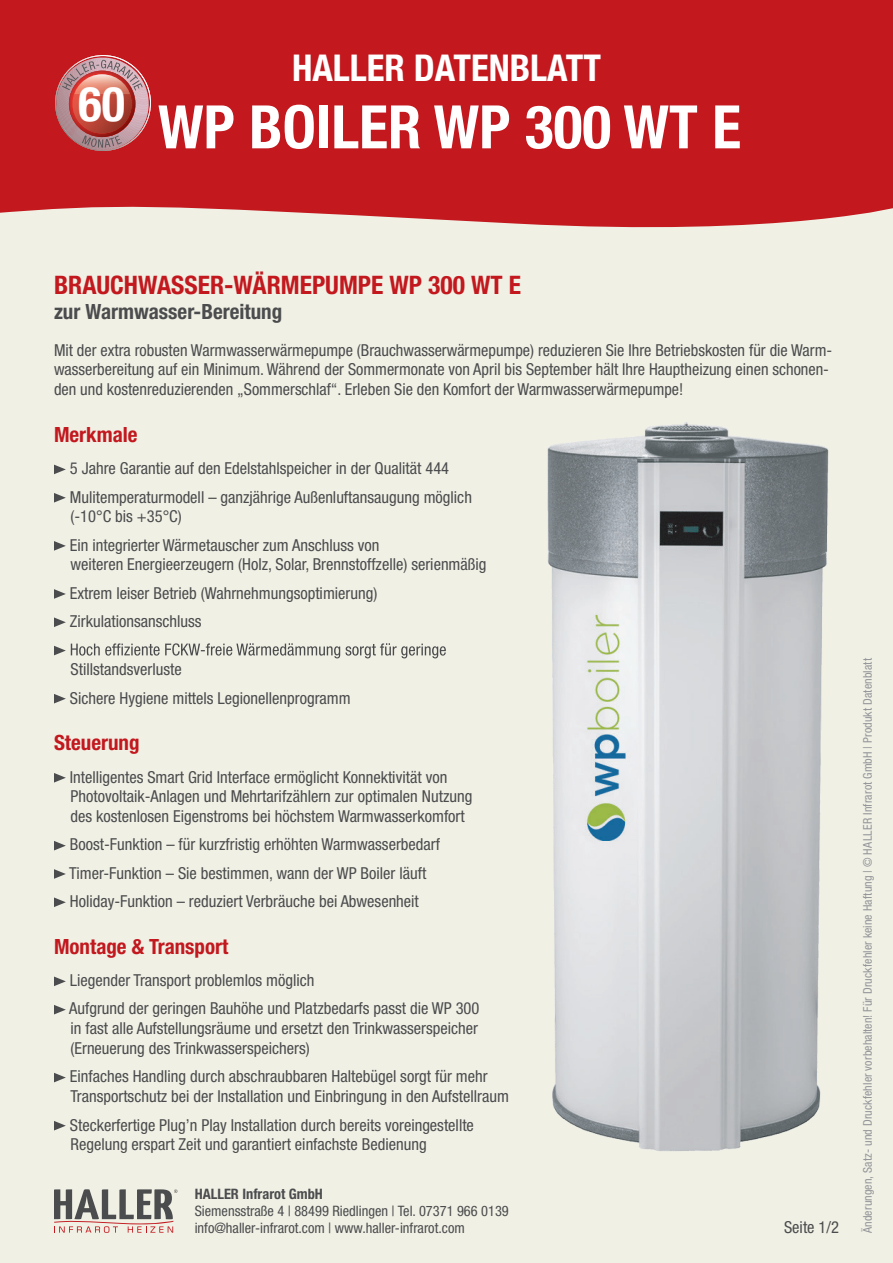
<style>
.page{position:relative;width:893px;height:1263px;background:#f0f0e5}
.page>*{position:absolute;margin:0;border:0;box-sizing:border-box;transform-origin:0 0}
.t1{font:700 condensed 60px "Helvetica Neue";color:#fff}
.t2{font:700 condensed 48.3px "Helvetica Neue";color:#fff}
.t3{font:700 condensed 36.75px "Helvetica Neue";color:#fff}
.t4{font:700 condensed 25.5px "Helvetica Neue LT Std";color:#c2181e}
.t5{font:700 condensed 21px "Helvetica Neue LT Std";color:#c2181e}
.t6{font:700 condensed 21px "Helvetica Neue LT Std";color:#4b4c4d}
.t7{font:condensed 16.5px/28.3px "Helvetica Neue LT Std";color:#4b4c4d}
.t8{font:condensed 14.4px/16.8px "Helvetica Neue LT Std";color:#4b4c4d}
.t9{font:700 condensed 14.4px "Helvetica Neue LT Std";color:#4b4c4d}
.t10{font:condensed 12px "Helvetica Neue LT Std";letter-spacing:.01em;color:#939598}
</style>
<div class="page">
<div style="left:0;top:0;width:893px;height:228px;background:#c2181e"></div>
<svg style="left:54px;top:1189px;width:123px;height:44px"></svg>
<svg style="left:55px;top:55px;width:96px;height:96px;background:#bf6160"></svg>
<svg style="left:54px;top:465px;width:12px;height:9px"></svg>
<svg style="left:54px;top:493px;width:12px;height:9px"></svg>
<svg style="left:54px;top:541px;width:12px;height:10px"></svg>
<svg style="left:54px;top:589px;width:12px;height:10px"></svg>
<svg style="left:54px;top:617px;width:12px;height:10px"></svg>
<svg style="left:54px;top:643px;width:392px;height:15px"></svg>
<svg style="left:54px;top:694px;width:12px;height:9px"></svg>
<svg style="left:54px;top:773px;width:12px;height:9px"></svg>
<svg style="left:54px;top:841px;width:12px;height:9px"></svg>
<svg style="left:54px;top:869px;width:12px;height:10px"></svg>
<svg style="left:54px;top:897px;width:12px;height:10px"></svg>
<img style="left:547px;top:422px;width:282px;height:729px">
<svg style="left:54px;top:976px;width:12px;height:10px"></svg>
<svg style="left:54px;top:1005px;width:12px;height:9px"></svg>
<svg style="left:54px;top:1073px;width:12px;height:9px"></svg>
<svg style="left:54px;top:1121px;width:12px;height:9px"></svg>
<h2 class="t2" style="left:79px;top:64px;width:48px">60</h2>
<h3 class="t3" style="left:292px;top:37px;width:310px">HALLER DATENBLATT</h3>
<h1 class="t1" style="left:158px;top:77px;width:585px">WP BOILER WP 300 WT E</h1>
<h3 class="t4" style="left:54px;top:269px;width:469px">BRAUCHWASSER-WÄRMEPUMPE WP 300 WT E</h3>
<p class="t6" style="left:54px;top:299px;width:230px">zur Warmwasser-Bereitung</p>
<p class="t7" style="left:54px;top:340px;width:780px;line-height:19.8px">Mit der extra robusten Warmwasserwärmepumpe (Brauchwasserwärmepumpe) reduzieren Sie Ihre Betriebskosten für die Warm&shy;wasserbereitung auf ein Minimum. Während der Sommermonate von April bis September hält Ihre Hauptheizung einen schonen&shy;den und kostenreduzierenden „Sommerschlaf“. Erleben Sie den Komfort der Warmwasserwärmepumpe!</p>
<p class="t5" style="left:54px;top:421px;width:85px">Merkmale</p>
<p class="t7" style="left:70px;top:454px;width:404px">5 Jahre Garantie auf den Edelstahlspeicher in der Qualität 444<br>Mulitemperaturmodell – ganzjährige Außenluftansaugung möglich</p>
<p class="t7" style="left:70px;top:502px;width:311px">(-10°C bis +35°C)<br>Ein integrierter Wärmetauscher zum Anschluss von</p>
<p class="t7" style="left:70px;top:550px;width:418px">weiteren Energieerzeugern (Holz, Solar, Brennstoffzelle) serienmäßig<br>Extrem leiser Betrieb (Wahrnehmungsoptimierung)<br>Zirkulationsanschluss</p>
<p class="t7" style="left:70px;top:655px;width:282px">Stillstandsverluste<br>Sichere Hygiene mittels Legionellenprogramm</p>
<p class="t5" style="left:54px;top:730px;width:87px">Steuerung</p>
<p class="t7" style="left:70px;top:767px;width:404px;line-height:19.8px">Intelligentes Smart Grid Interface ermöglicht Konnektivität von<br>Photovoltaik-Anlagen und Mehrtarifzählern zur optimalen Nutzung des kostenlosen Eigenstroms bei höchstem Warmwasserkomfort</p>
<p class="t7" style="left:69px;top:830px;width:372px">Boost-Funktion – für kurzfristig erhöhten Warmwasserbedarf<br>Timer-Funktion – Sie bestimmen, wann der WP Boiler läuft<br>Holiday-Funktion – reduziert Verbräuche bei Abwesenheit</p>
<p class="t5" style="left:54px;top:933px;width:176px">Montage &amp; Transport</p>
<p class="t7" style="left:69px;top:966px;width:412px">Liegender Transport problemlos möglich<br>Aufgrund der geringen Bauhöhe und Platzbedarfs passt die WP 300</p>
<p class="t7" style="left:71px;top:1018px;width:409px;line-height:19.8px">in fast alle Aufstellungsräume und ersetzt den Trinkwasserspeicher (Erneuerung des Trinkwasserspeichers)</p>
<p class="t7" style="left:70px;top:1066px;width:441px;line-height:19.8px">Einfaches Handling durch abschraubbaren Haltebügel sorgt für mehr<br>Transportschutz bei der Installation und Einbringung in den Aufstellraum</p>
<p class="t7" style="left:70px;top:1115px;width:406px;line-height:19.8px">Steckerfertige Plug’n Play Installation durch bereits voreingestellte<br>Regelung erspart Zeit und garantiert einfachste Bedienung</p>
<p class="t9" style="left:195px;top:1185px;width:130px">HALLER Infrarot GmbH</p>
<p class="t8" style="left:195px;top:1202px;width:316px">Siemensstraße 4 | 88499 Riedlingen | Tel. 07371 966 0139 info@haller-infrarot.com | www.haller-infrarot.com</p>
<p class="t7" style="left:784px;top:1213px;width:56px">Seite 1/2</p>
<p class="t10" style="left:861px;top:1233px;width:576px;rotate:-90deg">Änderungen, Satz- und Druckfehler vorbehalten! Für Druckfehler keine Haftung | © HALLER Infrarot GmbH | Produkt Datenblatt</p>
</div>
